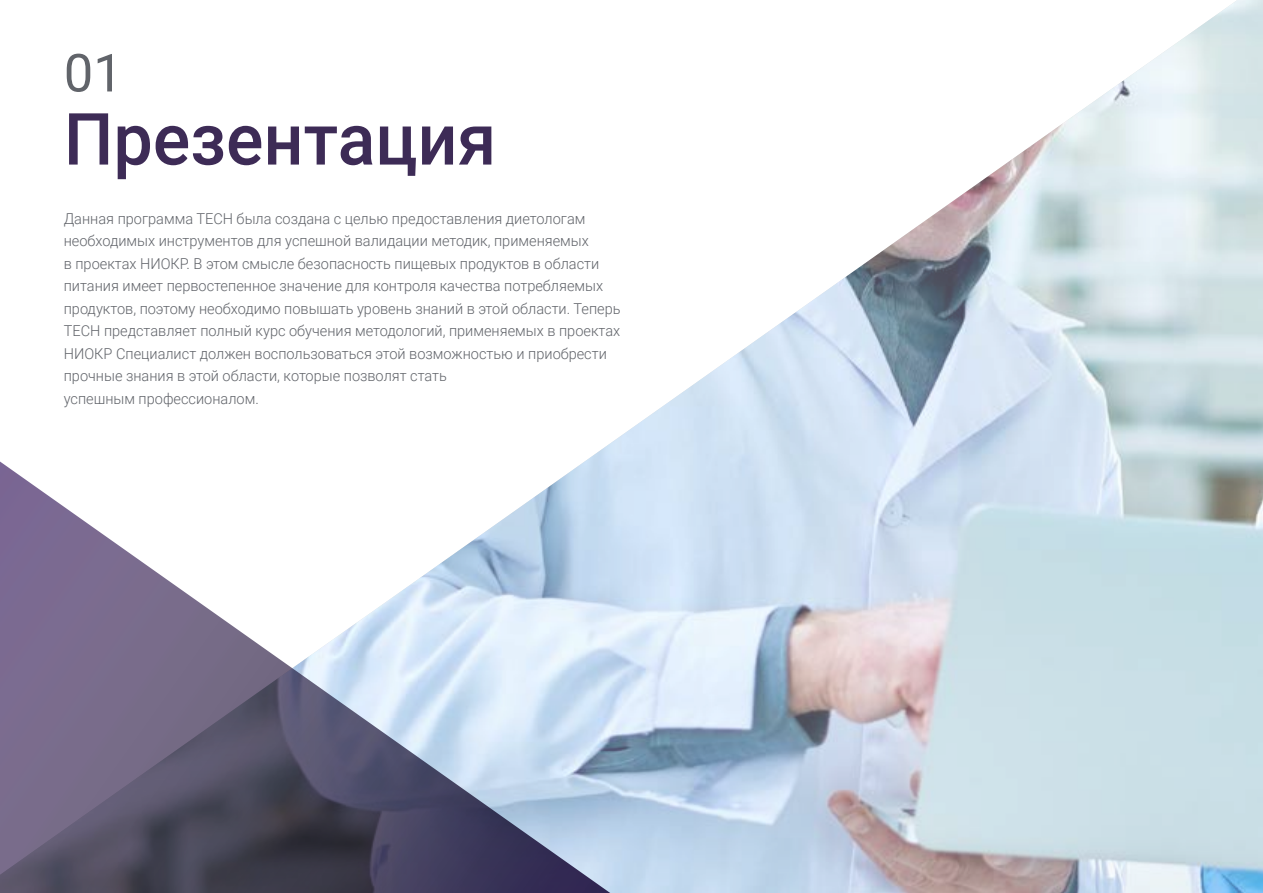
<style>
.page{position:relative;width:1263px;height:893px;background:#fff}
.page>*{position:absolute;margin:0;border:0;box-sizing:border-box;transform-origin:0 0}
.t1{font:500 72px "Roboto";color:#3d2b56}
.t2{font:52.5px "Roboto";color:#61646a}
.t3{font:300 15px/22.5px "Roboto";color:#61646a}
</style>
<div class="page">
<img style="left:607px;top:0;width:656px;height:893px">
<svg style="left:0;top:446px;width:640px;height:447px"></svg>
<h2 class="t2" style="left:64px;top:36px;width:61px">01</h2>
<h1 class="t1" style="left:64px;top:89px;width:434px">Презентация</h1>
<p class="t3" style="left:64px;top:207px;width:558px">Данная программа TECH была создана с целью предоставления диетологам необходимых инструментов для успешной валидации методик, применяемых<br>в проектах НИОКР. В этом смысле безопасность пищевых продуктов в области питания имеет первостепенное значение для контроля качества потребляемых продуктов, поэтому необходимо повышать уровень знаний в этой области. Теперь TECH представляет полный курс обучения методологий, применяемых в проектах НИОКР Специалист должен воспользоваться этой возможностью и приобрести прочные знания в этой области, которые позволят стать<br>успешным профессионалом.</p>
</div>
